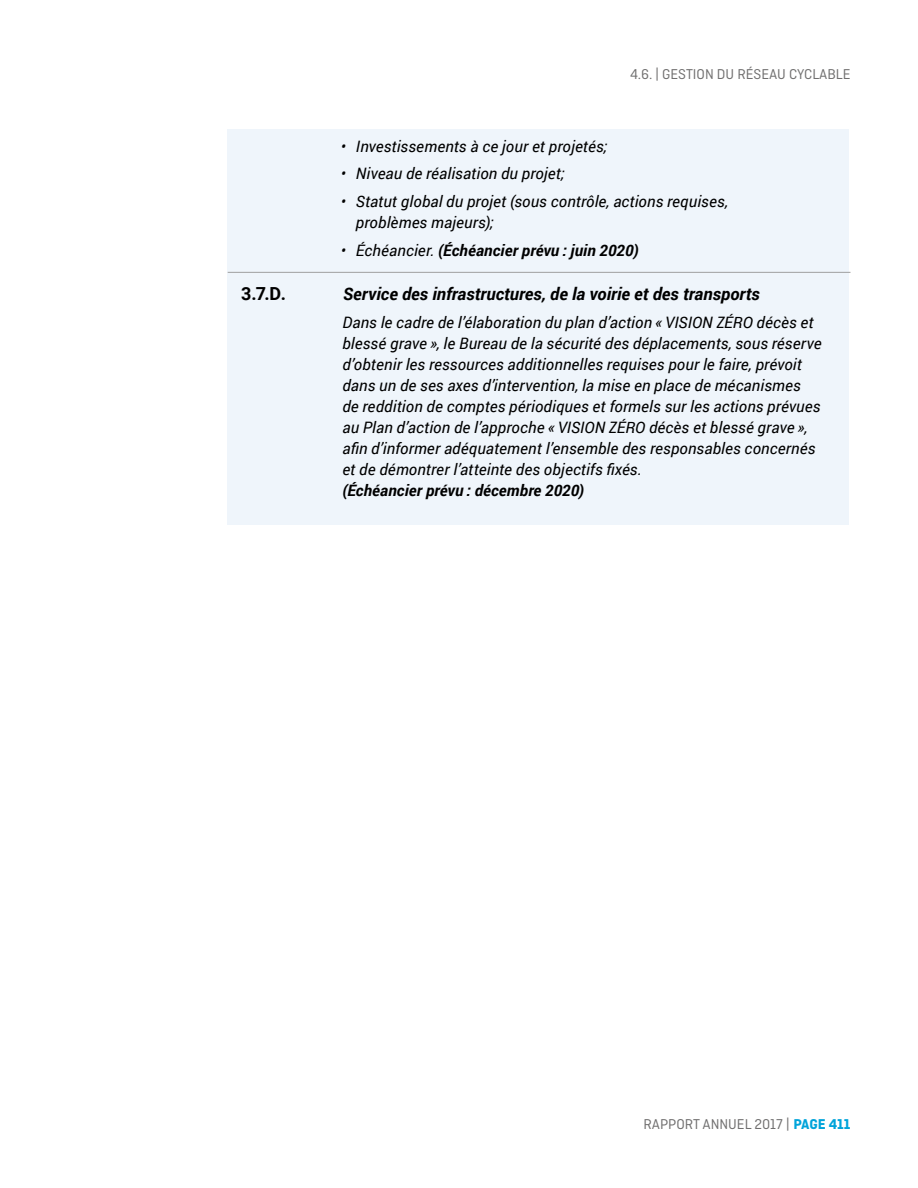
<style>
.page{position:relative;width:918px;height:1188px;background:#fff}
.page>*{position:absolute;margin:0;border:0;box-sizing:border-box;transform-origin:0 0}
.t1{font:700 18px "Roboto";color:#000}
.t2{font:italic 700 17.25px "Roboto";color:#000}
.t3{font:italic 15.75px/21px "Roboto";letter-spacing:.005em;color:#000}
.t4{font:italic 700 15.75px "Roboto";letter-spacing:.005em;color:#000}
.t5{font:15px "Ciutadella";color:#706f6f}
.s1{font-weight:400}
.s2{font-weight:700;color:#00a4da}
</style>
<div class="page">
<div style="left:228px;top:130px;width:621px;height:395px;background:#eff5fb"></div>
<hr style="left:228px;top:272px;width:623px;height:1px;background:#9f9f9f">
<p class="t5" style="left:630px;top:66px;width:222px">4.6. | GESTION DU RÉSEAU CYCLABLE</p>
<p class="t3" style="left:341px;top:135px;width:268px">• Investissements à ce jour et projetés;</p>
<p class="t3" style="left:341px;top:163px;width:225px">• Niveau de réalisation du projet;</p>
<p class="t3" style="left:356px;top:190px;width:374px;text-indent:-15px">• Statut global du projet (sous contrôle, actions requises, problèmes majeurs);</p>
<p class="t4" style="left:341px;top:239px;width:299px"><span class="s1">• Échéancier.</span> (Échéancier prévu : juin 2020)</p>
<p class="t1" style="left:241px;top:281px;width:46px">3.7.D.</p>
<p class="t2" style="left:343px;top:282px;width:418px">Service des infrastructures, de la voirie et des transports</p>
<p class="t3" style="left:342px;top:311px;width:481px">Dans le cadre de l’élaboration du plan d’action « VISION ZÉRO décès et blessé grave », le Bureau de la sécurité des déplacements, sous réserve d’obtenir les ressources additionnelles requises pour le faire, prévoit dans un de ses axes d’intervention, la mise en place de mécanismes<br>de reddition de comptes périodiques et formels sur les actions prévues au Plan d’action de l’approche « VISION ZÉRO décès et blessé grave », afin d’informer adéquatement l’ensemble des responsables concernés et de démontrer l’atteinte des objectifs fixés.</p>
<p class="t4" style="left:342px;top:479px;width:243px">(Échéancier prévu : décembre 2020)</p>
<p class="t5" style="left:644px;top:1116px;width:208px">RAPPORT ANNUEL 2017 | <span class="s2">PAGE 411</span></p>
</div>
